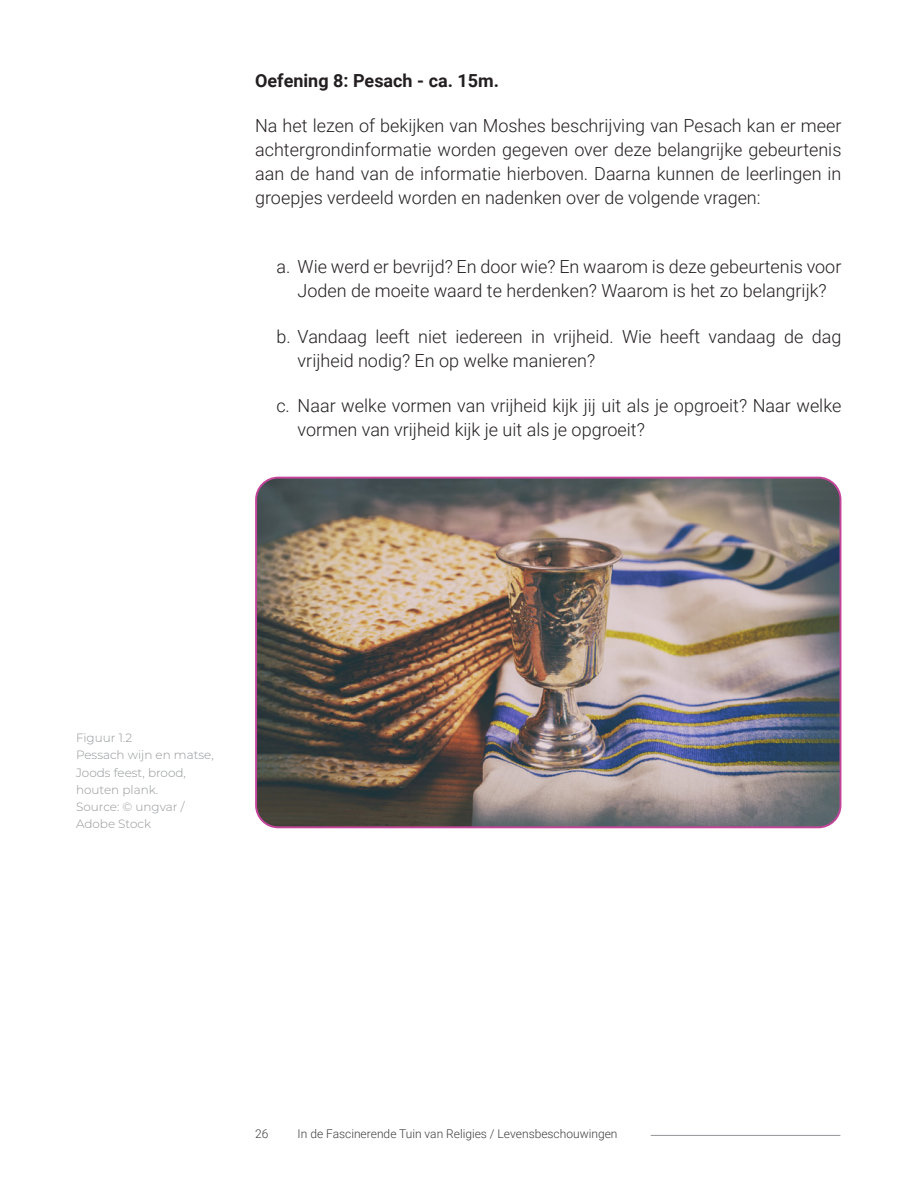
<style>
.page{position:relative;width:918px;height:1188px;background:#fff}
.page>*{position:absolute;margin:0;border:0;box-sizing:border-box;transform-origin:0 0}
.t1{font:300 18px/24px "Roboto";color:#231f20}
.t2{font:700 18px "Roboto";color:#231f20}
.Caption_Left_Grey{font:300 12px/17.2px "Montserrat";color:#939598}
.t3{font:300 12px "Roboto";color:#3e3e3f}
</style>
<div class="page">
<hr style="left:651px;top:1135px;width:189px;height:1px;background:#939598">
<img style="left:257px;top:478px;width:583px;height:349px">
<div style="left:255px;top:477px;width:586px;height:351px;border:2px solid #c34499;border-radius:22px"></div>
<p class="t2" style="left:255px;top:68px;width:245px">Oefening 8: Pesach - ca. 15m.</p>
<p class="t1" style="left:255px;top:113px;width:588px;text-align:justify">Na het lezen of bekijken van Moshes beschrijving van Pesach kan er meer achtergrondinformatie worden gegeven over deze belangrijke gebeurtenis aan de hand van de informatie hierboven. Daarna kunnen de leerlingen in groepjes verdeeld worden en nadenken over de volgende vragen:</p>
<p class="t1" style="left:276px;top:254px;width:567px;text-align:center">a. Wie werd er bevrijd? En door wie? En waarom is deze gebeurtenis voor<br>Joden de moeite waard te herdenken? Waarom is het zo belangrijk?</p>
<p class="t1" style="left:298px;top:324px;width:545px;text-indent:-21px">b. Vandaag leeft niet iedereen in vrijheid. Wie heeft vandaag de dag vrijheid nodig? En op welke manieren?</p>
<p class="t1" style="left:298px;top:393px;width:545px;text-indent:-21px">c. Naar welke vormen van vrijheid kijk jij uit als je opgroeit? Naar welke vormen van vrijheid kijk je uit als je opgroeit?</p>
<p class="Caption_Left_Grey" style="left:76px;top:729px;width:58px">Figuur 1.2</p>
<p class="Caption_Left_Grey" style="left:76px;top:746px;width:139px">Pessach wijn en matse,<br>Joods feest, brood, houten plank.</p>
<p class="Caption_Left_Grey" style="left:76px;top:798px;width:110px">Source: © ungvar /</p>
<p class="Caption_Left_Grey" style="left:76px;top:815px;width:77px">Adobe Stock</p>
<p class="t3" style="left:255px;top:1125px;width:15px">26</p>
<p class="t3" style="left:298px;top:1125px;width:321px">In de Fascinerende Tuin van Religies / Levensbeschouwingen</p>
</div>
